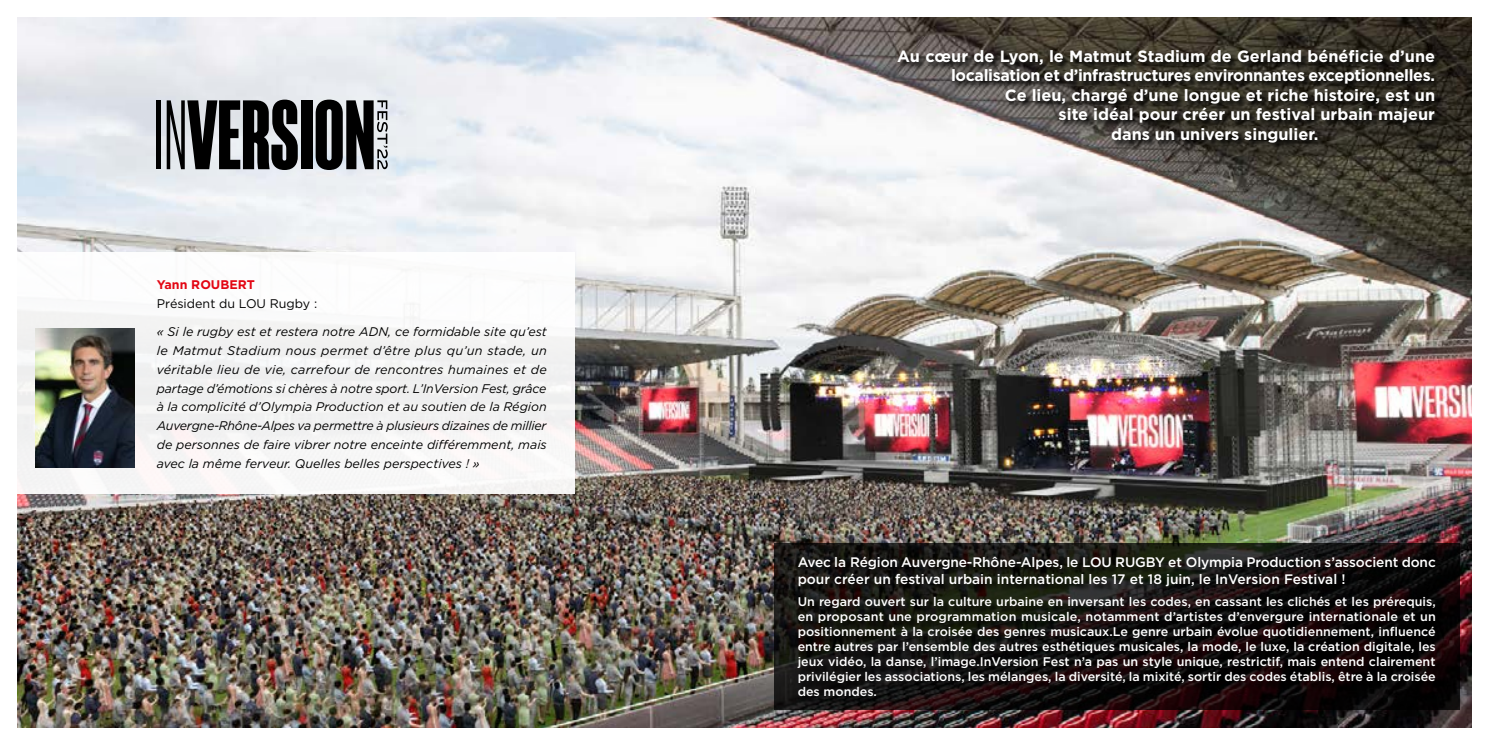
<style>
.page{position:relative;width:1489px;height:745px;background:#fff}
.page>*{position:absolute;margin:0;border:0;box-sizing:border-box;transform-origin:0 0}
.t1{font:700 16.25px "Gotham";color:#fff}
.t2{font:700 16.25px "Gotham";letter-spacing:-.02em;color:#fff}
.t3{font:500 13.75px/16.5px "Gotham";letter-spacing:-.01em;color:#fff}
.t4{font:500 12.5px/15px "Gotham";color:#fff;text-align:justify}
.t5{font:italic 12.5px/18.8px "Gotham";color:#000;text-align:justify}
.t6{font:12.5px "Gotham";color:#000}
.t7{font:700 12.5px "Gotham";color:#e30613}
</style>
<div class="page">
<img style="left:18px;top:18px;width:1452px;height:708px">
<div style="left:0;top:252px;width:574px;height:241px;background:#f7f7f6"></div>
<svg style="left:774px;top:542px;width:685px;height:167px;background:#1a1614"></svg>
<div style="left:799px;top:557px;width:644px;height:146px;background:#000;opacity:.75"></div>
<div style="left:896px;top:49px;width:546px;height:102px;background:#000;opacity:.9"></div>
<img style="left:35px;top:329px;width:100px;height:138px">
<hr style="left:157px;top:100px;width:4px;height:69px;background:#000">
<svg style="left:167px;top:99px;width:131px;height:71px;background:#535456"></svg>
<div style="left:301px;top:100px;width:11px;height:69px;background:#000"></div>
<svg style="left:315px;top:99px;width:73px;height:71px;background:#4f5153"></svg>
<p class="t7" style="left:157px;top:277px;width:100px">Yann ROUBERT</p>
<p class="t6" style="left:157px;top:295px;width:162px">Président du LOU Rugby :</p>
<p class="t5" style="left:157px;top:322px;width:391px">« Si le rugby est et restera notre ADN, ce formidable site qu’est le Matmut Stadium nous permet d’être plus qu’un stade, un véritable lieu de vie, carrefour de rencontres humaines et de partage d’émotions si chères à notre sport. L’InVersion Fest, grâce à la complicité d’Olympia Production et au soutien de la Région Auvergne-Rhône-Alpes va permettre à plusieurs dizaines de millier de personnes de faire vibrer notre enceinte différemment, mais avec la même ferveur. Quelles belles perspectives ! »</p>
<h1 class="t1" style="left:897px;top:47px;width:539px">Au cœur de Lyon, le Matmut Stadium de Gerland bénéficie d’une</h1>
<h1 class="t2" style="left:951px;top:66px;width:485px">localisation et d’infrastructures environnantes exceptionnelles.</h1>
<h1 class="t1" style="left:1004px;top:86px;width:432px">Ce lieu, chargé d’une longue et riche histoire, est un</h1>
<h1 class="t1" style="left:1058px;top:105px;width:378px">site idéal pour créer un festival urbain majeur</h1>
<h1 class="t1" style="left:1111px;top:125px;width:209px">dans un univers singulier.</h1>
<p class="t3" style="left:797px;top:553px;width:639px">Avec la Région Auvergne-Rhône-Alpes, le LOU RUGBY et Olympia Production s’associent donc pour créer un festival urbain international les 17 et 18 juin, le InVersion Festival !</p>
<p class="t4" style="left:797px;top:593px;width:639px">Un regard ouvert sur la culture urbaine en inversant les codes, en cassant les clichés et les prérequis, en proposant une programmation musicale, notamment d’artistes d’envergure internationale et un positionnement à la croisée des genres musicaux.Le genre urbain évolue quotidiennement, influencé entre autres par l’ensemble des autres esthétiques musicales, la mode, le luxe, la création digitale, les jeux vidéo, la danse, l’image.InVersion Fest n’a pas un style unique, restrictif, mais entend clairement privilégier les associations, les mélanges, la diversité, la mixité, sortir des codes établis, être à la croisée des mondes.</p>
</div>
